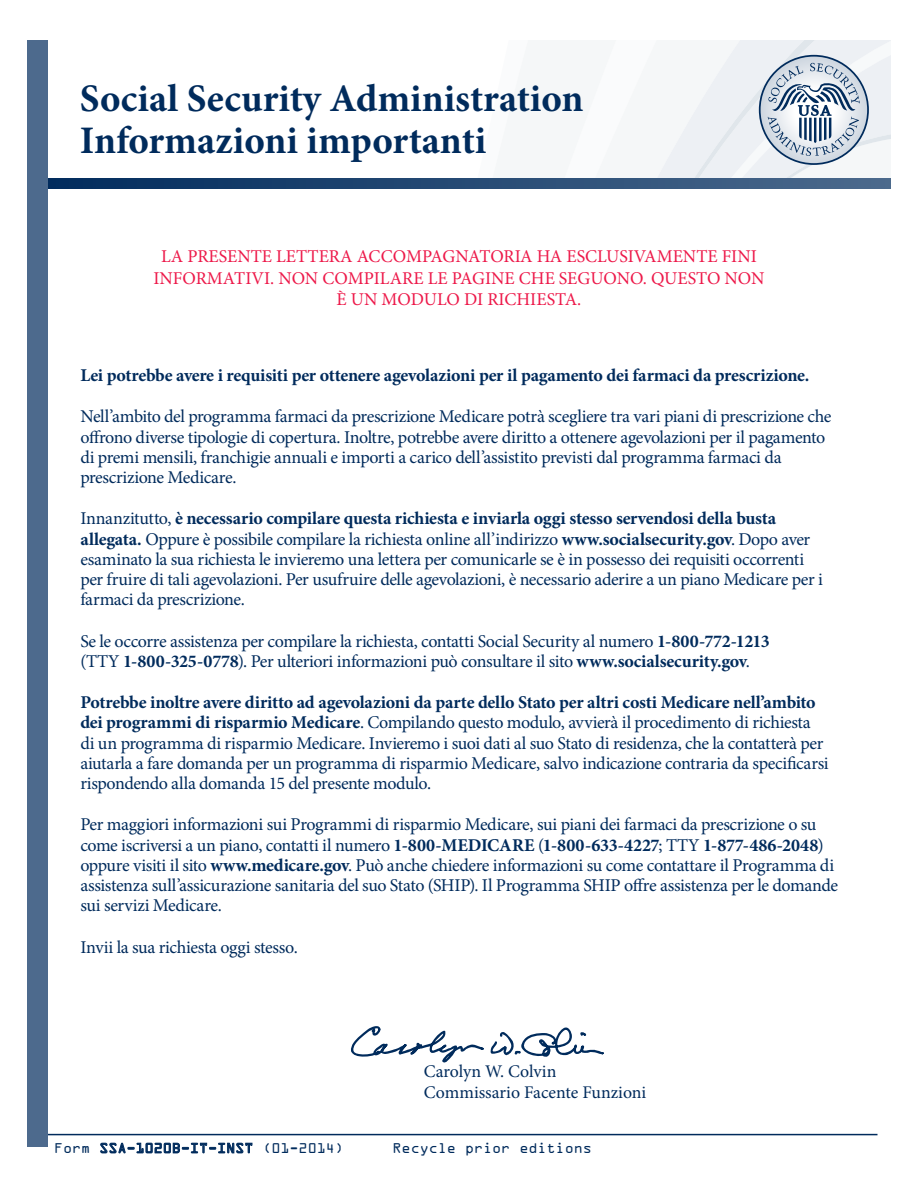
<style>
.page{position:relative;width:918px;height:1188px;background:#fff}
.page>*{position:absolute;margin:0;border:0;box-sizing:border-box;transform-origin:0 0}
.t1{font:700 39px "Minion Pro";color:#002b5c}
.Body{font:18px/20.2px "Minion Pro";letter-spacing:-.02em;color:#002b5c}
.Red_Note{font:18px/21.8px "Minion Pro";color:#ed1849;text-align:center}
.Body-2{font:700 18px "Minion Pro";letter-spacing:-.015em;color:#002b5c}
.CosSig{font:17.85px "Minion Pro";color:#002b5c}
.t2{font:15px "OCRA Extended";color:#002b5c}
.s1{font-weight:700}
</style>
<div class="page">
<hr style="left:40px;top:1134px;width:838px;height:1px;background:#002b5c">
<svg style="left:47px;top:179px;width:844px;height:10px;background:#224771"></svg>
<div style="left:27px;top:40px;width:20px;height:1108px;background:#4d6a8d"></div>
<svg style="left:100px;top:1142px;width:153px;height:12px"></svg>
<svg style="left:476px;top:40px;width:415px;height:143px"></svg>
<svg style="left:351px;top:1026px;width:253px;height:37px"></svg>
<p class="t1" style="left:80px;top:71px;width:505px">Social Security Administration</p>
<p class="t1" style="left:80px;top:113px;width:408px">Informazioni importanti</p>
<p class="Red_Note" style="left:153px;top:245px;width:613px">LA PRESENTE LETTERA ACCOMPAGNATORIA HA ESCLUSIVAMENTE FINI<br>INFORMATIVI. NON COMPILARE LE PAGINE CHE SEGUONO. QUESTO NON<br>È UN MODULO DI RICHIESTA.</p>
<p class="Body-2" style="left:80px;top:363px;width:731px">Lei potrebbe avere i requisiti per ottenere agevolazioni per il pagamento dei farmaci da prescrizione.</p>
<p class="Body" style="left:80px;top:407px;width:753px">Nell’ambito del programma farmaci da prescrizione Medicare potrà scegliere tra vari piani di prescrizione che offrono diverse tipologie di copertura. Inoltre, potrebbe avere diritto a ottenere agevolazioni per il pagamento di premi mensili, franchigie annuali e importi a carico dell’assistito previsti dal programma farmaci da prescrizione Medicare.</p>
<p class="Body" style="left:80px;top:509px;width:744px">Innanzitutto, <span class="s1">è necessario compilare questa richiesta e inviarla oggi stesso servendosi della busta allegata.</span> Oppure è possibile compilare la richiesta online all’indirizzo <span class="s1">www.socialsecurity.gov</span>. Dopo aver esaminato la sua richiesta le invieremo una lettera per comunicarle se è in possesso dei requisiti occorrenti per fruire di tali agevolazioni. Per usufruire delle agevolazioni, è necessario aderire a un piano Medicare per i farmaci da prescrizione.</p>
<p class="Body" style="left:80px;top:631px;width:691px">Se le occorre assistenza per compilare la richiesta, contatti Social Security al numero <span class="s1">1-800-772-1213 </span>(TTY <span class="s1">1-800-325-0778</span>). Per ulteriori informazioni può consultare il sito <span class="s1">www.socialsecurity.gov</span>.</p>
<p class="Body" style="left:80px;top:692px;width:750px"><span class="s1">Potrebbe inoltre avere diritto ad agevolazioni da parte dello Stato per altri costi Medicare nell’ambito dei programmi di risparmio Medicare</span>. Compilando questo modulo, avvierà il procedimento di richiesta di un programma di risparmio Medicare. Invieremo i suoi dati al suo Stato di residenza, che la contatterà per aiutarla a fare domanda per un programma di risparmio Medicare, salvo indicazione contraria da specificarsi rispondendo alla domanda 15 del presente modulo.</p>
<p class="Body" style="left:80px;top:815px;width:759px">Per maggiori informazioni sui Programmi di risparmio Medicare, sui piani dei farmaci da prescrizione o su come iscriversi a un piano, contatti il numero <span class="s1">1-800-MEDICARE</span> (<span class="s1">1-800-633-4227</span>; TTY <span class="s1">1-877-486-2048</span>) oppure visiti il sito <span class="s1">www.medicare.gov</span>. Può anche chiedere informazioni su come contattare il Programma di assistenza sull’assicurazione sanitaria del suo Stato (SHIP). Il Programma SHIP offre assistenza per le domande sui servizi Medicare.</p>
<p class="Body" style="left:80px;top:937px;width:219px">Invii la sua richiesta oggi stesso.</p>
<p class="CosSig" style="left:424px;top:1059px;width:134px">Carolyn W. Colvin</p>
<p class="CosSig" style="left:424px;top:1081px;width:224px">Commissario Facente Funzioni</p>
<p class="t2" style="left:54px;top:1140px;width:291px">Form SSA-1020B-IT-INST (01-2014)</p>
<p class="t2" style="left:393px;top:1140px;width:201px">Recycle prior editions</p>
</div>
